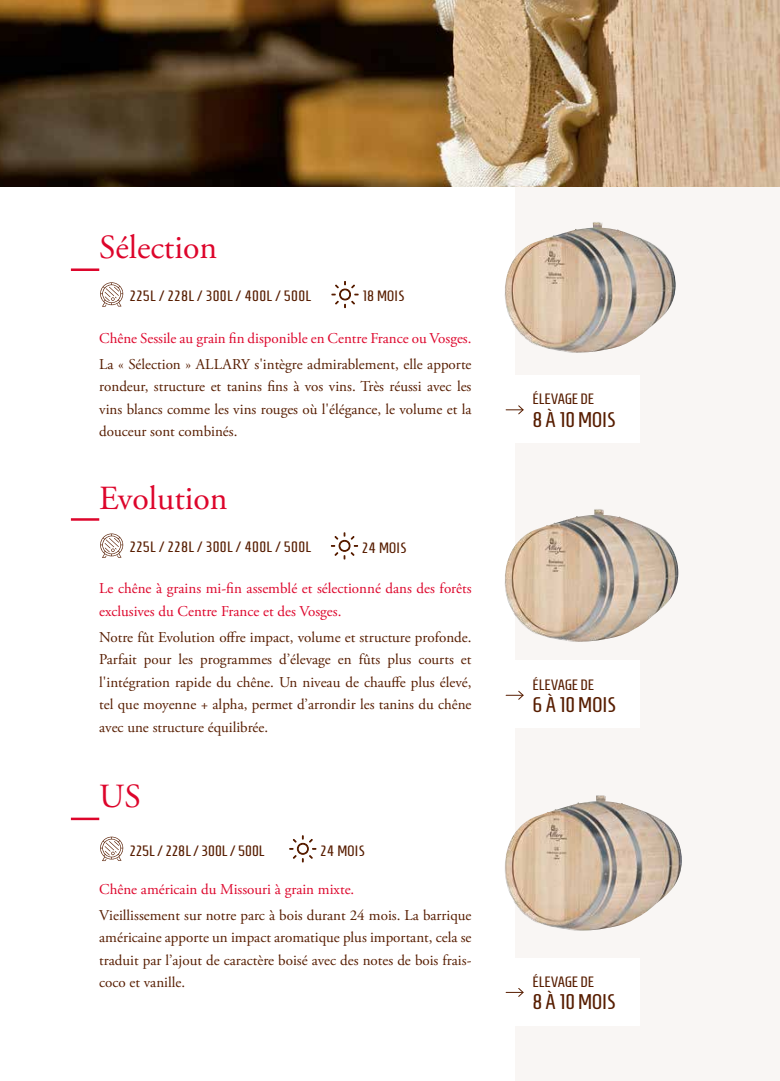
<style>
.page{position:relative;width:780px;height:1081px;background:#fff}
.page>*{position:absolute;margin:0;border:0;box-sizing:border-box;transform-origin:0 0}
.t1{font:33.75px "Adobe Garamond Pro";color:#dd052b}
.t2{font:21.25px "Homenaje";color:#571d00}
.t3{font:15px/22.5px "Adobe Garamond Pro";color:#571d00;text-align:justify}
.t4{font:15px/22.5px "Adobe Garamond Pro";color:#dd052b}
.t5{font:15px "Homenaje";letter-spacing:.02em;color:#571d00}
.t6{font:15px "Homenaje";color:#571d00}
</style>
<div class="page">
<div style="left:515px;top:183px;width:265px;height:898px;background:#f9f6f4"></div>
<svg style="left:100px;top:282px;width:23px;height:25px"></svg>
<svg style="left:100px;top:533px;width:23px;height:25px"></svg>
<svg style="left:100px;top:836px;width:23px;height:25px"></svg>
<hr style="left:71px;top:268px;width:28px;height:3px;background:#dd052b">
<hr style="left:71px;top:518px;width:28px;height:3px;background:#dd052b">
<hr style="left:71px;top:817px;width:28px;height:3px;background:#dd052b">
<svg style="left:332px;top:281px;width:26px;height:27px"></svg>
<svg style="left:331px;top:533px;width:27px;height:26px"></svg>
<svg style="left:289px;top:835px;width:27px;height:27px"></svg>
<div style="left:496px;top:375px;width:143px;height:67px;background:#fff"></div>
<div style="left:496px;top:958px;width:143px;height:67px;background:#fff"></div>
<div style="left:496px;top:661px;width:143px;height:67px;background:#fff"></div>
<svg style="left:506px;top:405px;width:18px;height:10px"></svg>
<svg style="left:506px;top:988px;width:18px;height:9px"></svg>
<svg style="left:506px;top:690px;width:18px;height:10px"></svg>
<img style="left:505px;top:795px;width:176px;height:136px">
<img style="left:504px;top:222px;width:172px;height:131px">
<img style="left:504px;top:509px;width:174px;height:133px">
<img style="left:0;top:0;width:780px;height:187px">
<h1 class="t1" style="left:99px;top:227px;width:119px">Sélection</h1>
<p class="t5" style="left:129px;top:288px;width:183px">225L / 228L / 300L / 400L / 500L</p>
<p class="t5" style="left:362px;top:288px;width:43px">18 MOIS</p>
<p class="t4" style="left:99px;top:327px;width:374px">Chêne Sessile au grain fin disponible en Centre France ou Vosges.</p>
<p class="t3" style="left:99px;top:353px;width:374px">La « Sélection » ALLARY s'intègre admirablement, elle apporte rondeur, structure et tanins fins à vos vins. Très réussi avec les vins blancs comme les vins rouges où l'élégance, le volume et la douceur sont combinés.</p>
<h1 class="t1" style="left:99px;top:478px;width:130px">Evolution</h1>
<p class="t5" style="left:129px;top:539px;width:183px">225L / 228L / 300L / 400L / 500L</p>
<p class="t5" style="left:362px;top:539px;width:46px">24 MOIS</p>
<p class="t4" style="left:99px;top:578px;width:374px">Le chêne à grains mi-fin assemblé et sélectionné dans des forêts exclusives du Centre France et des Vosges.</p>
<p class="t3" style="left:99px;top:626px;width:374px">Notre fût Evolution offre impact, volume et structure profonde.<br>Parfait pour les programmes d’élevage en fûts plus courts et l'intégration rapide du chêne. Un niveau de chauffe plus élevé, tel que moyenne + alpha, permet d’arrondir les tanins du chêne avec une structure équilibrée.</p>
<h1 class="t1" style="left:99px;top:776px;width:43px">US</h1>
<p class="t6" style="left:129px;top:842px;width:137px">225L / 228L / 300L / 500L</p>
<p class="t4" style="left:99px;top:878px;width:256px">Chêne américain du Missouri à grain mixte.</p>
<p class="t3" style="left:99px;top:904px;width:374px">Vieillissement sur notre parc à bois durant 24 mois. La barrique américaine apporte un impact aromatique plus important, cela se traduit par l’ajout de caractère boisé avec des notes de bois frais&shy;coco et vanille.</p>
<p class="t5" style="left:320px;top:842px;width:46px">24 MOIS</p>
<p class="t6" style="left:532px;top:391px;width:63px">ÉLEVAGE DE</p>
<h2 class="t2" style="left:532px;top:408px;width:85px">8 À 10 MOIS</h2>
<p class="t6" style="left:532px;top:676px;width:63px">ÉLEVAGE DE</p>
<h2 class="t2" style="left:532px;top:693px;width:85px">6 À 10 MOIS</h2>
<p class="t6" style="left:532px;top:973px;width:63px">ÉLEVAGE DE</p>
<h2 class="t2" style="left:532px;top:990px;width:85px">8 À 10 MOIS</h2>
</div>
